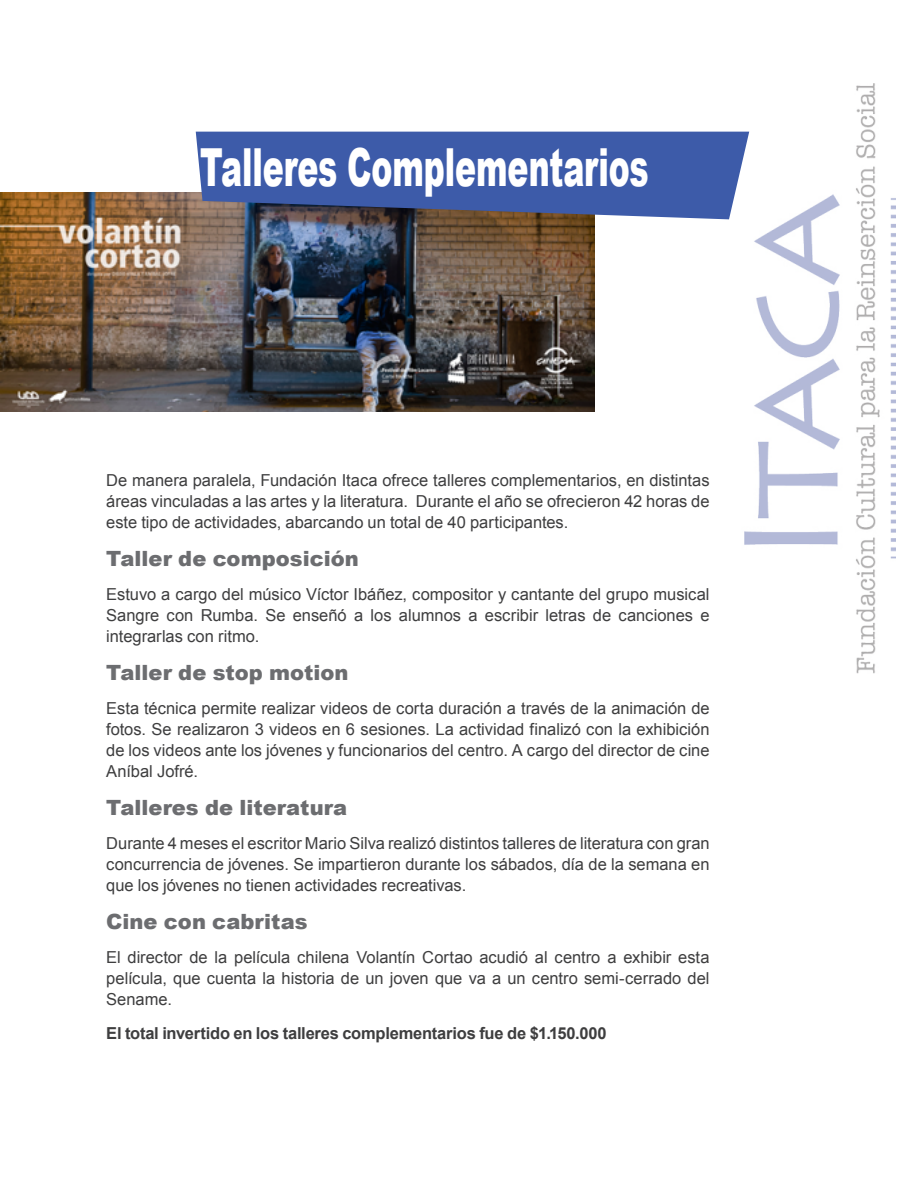
<style>
.page{position:relative;width:918px;height:1188px;background:#fff}
.page>*{position:absolute;margin:0;border:0;box-sizing:border-box;transform-origin:0 0}
.PARRAFO_SUBTITULO{font:900 52.5px "Arial";letter-spacing:-.005em;color:#fff;scale:.6 1}
.PARRAFO_SUBTITULO-2{font:900 21px "Arial";color:#6c6d70}
.PARRAFO_TEXTO{font:16.5px/21px "Arial";color:#3e3e3f;text-align:justify}
.PARRAFO_TEXTO-2{font:700 16.5px "Arial";letter-spacing:-.015em;color:#3e3e3f}
</style>
<div class="page">
<img style="left:724px;top:84px;width:171px;height:589px">
<img style="left:0;top:193px;width:595px;height:219px">
<svg style="left:196px;top:132px;width:553px;height:87px;background:#455da1"></svg>
<p class="PARRAFO_SUBTITULO" style="left:200px;top:130px;width:749px">Talleres Complementarios</p>
<p class="PARRAFO_TEXTO" style="left:106px;top:470px;width:605px">De manera paralela, Fundación Itaca ofrece talleres complementarios, en distintas áreas vinculadas a las artes y la literatura. Durante el año se ofrecieron 42 horas de este tipo de actividades, abarcando un total de 40 participantes.</p>
<p class="PARRAFO_SUBTITULO-2" style="left:106px;top:543px;width:254px">Taller de composición</p>
<p class="PARRAFO_TEXTO" style="left:106px;top:584px;width:605px">Estuvo a cargo del músico Víctor Ibáñez, compositor y cantante del grupo musical Sangre con Rumba. Se enseñó a los alumnos a escribir letras de canciones e integrarlas con ritmo.</p>
<p class="PARRAFO_SUBTITULO-2" style="left:106px;top:657px;width:244px">Taller de stop motion</p>
<p class="PARRAFO_TEXTO" style="left:106px;top:698px;width:605px">Esta técnica permite realizar videos de corta duración a través de la animación de fotos. Se realizaron 3 videos en 6 sesiones. La actividad finalizó con la exhibición de los videos ante los jóvenes y funcionarios del centro. A cargo del director de cine Aníbal Jofré.</p>
<p class="PARRAFO_SUBTITULO-2" style="left:106px;top:792px;width:242px">Talleres de literatura</p>
<p class="PARRAFO_TEXTO" style="left:106px;top:833px;width:605px">Durante 4 meses el escritor Mario Silva realizó distintos talleres de literatura con gran concurrencia de jóvenes. Se impartieron durante los sábados, día de la semana en que los jóvenes no tienen actividades recreativas.</p>
<p class="PARRAFO_SUBTITULO-2" style="left:106px;top:907px;width:203px">Cine con cabritas</p>
<p class="PARRAFO_TEXTO" style="left:106px;top:947px;width:605px">El director de la película chilena Volantín Cortao acudió al centro a exhibir esta película, que cuenta la historia de un joven que va a un centro semi-cerrado del Sename.</p>
<p class="PARRAFO_TEXTO-2" style="left:106px;top:1022px;width:502px">El total invertido en los talleres complementarios fue de $1.150.000</p>
</div>
